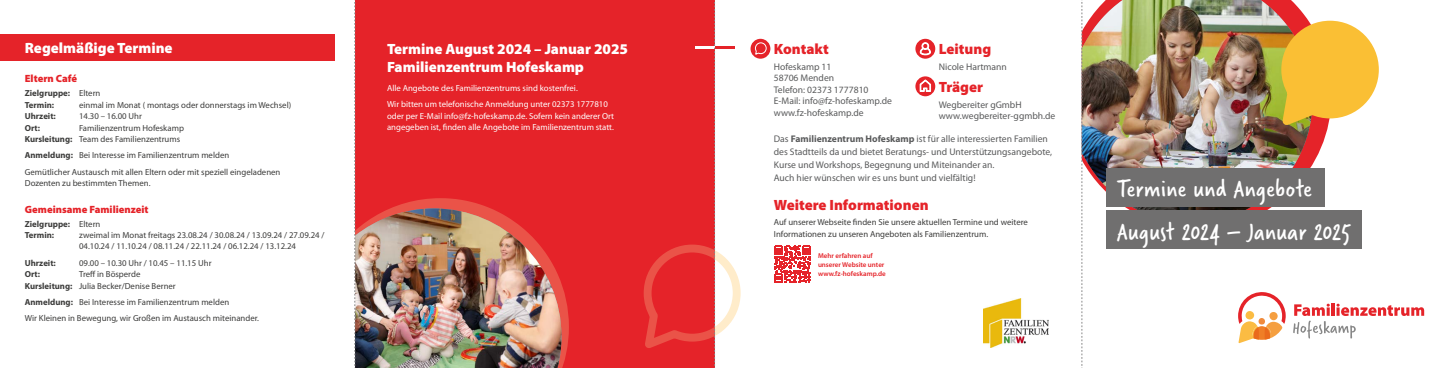
<style>
.page{position:relative;width:1449px;height:368px;background:#fff}
.page>*{position:absolute;margin:0;border:0;box-sizing:border-box;transform-origin:0 0}
.Headline_1_Weiß{font:25.64px "Verveine";letter-spacing:.02em;color:#fff}
.Headline_Bold_Weiß{font:900 14.88px/17.8px "Myriad Pro";color:#fff}
.Headline_Bold_Schmuck{font:900 14.88px "Myriad Pro";color:#e52329}
.Subheadline{font:900 14.88px "Myriad Pro";color:#fff}
.Subheadline-2{font:900 10.5px "Myriad Pro";color:#e52329}
.Bodytext_Standard_10_13{font:9.62px/11.4px "Myriad Pro";color:#595a5b}
.Bodytext_Standard_10_13-2{font:8.75px/11.4px "Myriad Pro";color:#3c3c3b}
.Bodytext_Standard_10_13-3{font:8.75px/11.4px "Myriad Pro";color:#fff}
.Bodytext_Standard_10_13-4{font:700 8.75px/11.4px "Myriad Pro";color:#3c3c3b}
.Headline_1_Weiß-2{font:600 7px/8.8px "Myriad Pro";color:#e52329}
.s1{font-weight:400}
.s2{font-weight:700}
</style>
<div class="page">
<svg style="left:1082px;top:134px;width:244px;height:95px"></svg>
<img style="left:1082px;top:0;width:230px;height:212px">
<div style="left:355px;top:0;width:359px;height:367px;background:#e52329"></div>
<svg style="left:355px;top:198px;width:214px;height:169px"></svg>
<img style="left:355px;top:208px;width:206px;height:159px">
<svg style="left:750px;top:39px;width:20px;height:20px"></svg>
<svg style="left:754px;top:40px;width:13px;height:16px"></svg>
<svg style="left:915px;top:76px;width:20px;height:20px"></svg>
<svg style="left:920px;top:79px;width:10px;height:12px"></svg>
<svg style="left:915px;top:39px;width:20px;height:20px"></svg>
<svg style="left:920px;top:42px;width:10px;height:13px"></svg>
<img style="left:983px;top:298px;width:65px;height:49px">
<svg style="left:1276px;top:17px;width:103px;height:117px"></svg>
<svg style="left:1293px;top:303px;width:131px;height:35px"></svg>
<svg style="left:1238px;top:292px;width:47px;height:50px"></svg>
<div style="left:1106px;top:210px;width:256px;height:38px;background:#706f6f"></div>
<div style="left:1106px;top:167px;width:219px;height:39px;background:#706f6f"></div>
<svg style="left:774px;top:245px;width:37px;height:37px"></svg>
<div style="left:0;top:35px;width:335px;height:26px;background:#e52329"></div>
<svg style="left:1081px;top:0;width:1px;height:366px"></svg>
<svg style="left:643px;top:0;width:98px;height:367px"></svg>
<svg style="left:354px;top:0;width:1px;height:366px"></svg>
<p class="Subheadline" style="left:25px;top:38px;width:149px">Regelmäßige Termine</p>
<p class="Subheadline-2" style="left:25px;top:72px;width:54px">Eltern Café</p>
<p class="Bodytext_Standard_10_13-4" style="left:25px;top:87px;width:77px">Zielgruppe: <span class="s1">Eltern<br></span>Termin:</p>
<p class="Bodytext_Standard_10_13-2" style="left:79px;top:99px;width:214px">einmal im Monat ( montags oder donnerstags im Wechsel)</p>
<p class="Bodytext_Standard_10_13-4" style="left:25px;top:110px;width:33px">Uhrzeit:</p>
<p class="Bodytext_Standard_10_13-2" style="left:79px;top:110px;width:64px">14.30 – 16.00 Uhr</p>
<p class="Bodytext_Standard_10_13-4" style="left:25px;top:121px;width:17px">Ort:</p>
<p class="Bodytext_Standard_10_13-2" style="left:25px;top:122px;width:161px;text-indent:54px">Familienzentrum Hofeskamp<br><span class="s2">Kursleitung:</span> Team des Familienzentrums</p>
<p class="Bodytext_Standard_10_13-2" style="left:25px;top:149px;width:206px"><span class="s2">Anmeldung:</span> Bei Interesse im Familienzentrum melden</p>
<p class="Bodytext_Standard_10_13-2" style="left:25px;top:166px;width:257px">Gemütlicher Austausch mit allen Eltern oder mit speziell eingeladenen<br>Dozenten zu bestimmten Themen.</p>
<p class="Subheadline-2" style="left:25px;top:202px;width:125px">Gemeinsame Familienzeit</p>
<p class="Bodytext_Standard_10_13-4" style="left:25px;top:217px;width:77px">Zielgruppe: <span class="s1">Eltern<br></span>Termin:</p>
<p class="Bodytext_Standard_10_13-2" style="left:79px;top:229px;width:247px">zweimal im Monat freitags 23.08.24 / 30.08.24 / 13.09.24 / 27.09.24 /<br>04.10.24 / 11.10.24 / 08.11.24 / 22.11.24 / 06.12.24 / 13.12.24</p>
<p class="Bodytext_Standard_10_13-4" style="left:25px;top:256px;width:33px">Uhrzeit:</p>
<p class="Bodytext_Standard_10_13-2" style="left:79px;top:256px;width:134px">09.00 – 10.30 Uhr / 10.45 – 11.15 Uhr</p>
<p class="Bodytext_Standard_10_13-4" style="left:25px;top:268px;width:17px">Ort:</p>
<p class="Bodytext_Standard_10_13-2" style="left:25px;top:268px;width:152px;text-indent:54px">Treff in Bösperde<br><span class="s2">Kursleitung:</span> Julia Becker/Denise Berner</p>
<p class="Bodytext_Standard_10_13-2" style="left:25px;top:295px;width:206px"><span class="s2">Anmeldung:</span> Bei Interesse im Familienzentrum melden</p>
<p class="Bodytext_Standard_10_13-2" style="left:25px;top:312px;width:236px">Wir Kleinen in Bewegung, wir Großen im Austausch miteinander.</p>
<p class="Headline_Bold_Weiß" style="left:387px;top:40px;width:242px">Termine August 2024 – Januar 2025<br>Familienzentrum Hofeskamp</p>
<p class="Bodytext_Standard_10_13-3" style="left:387px;top:82px;width:192px">Alle Angebote des Familienzentrums sind kostenfrei.</p>
<p class="Bodytext_Standard_10_13-3" style="left:387px;top:98px;width:229px">Wir bitten um telefonische Anmeldung unter 02373 1777810 oder per E-Mail info@fz-hofeskamp.de. Sofern kein anderer Ort angegeben ist, finden alle Angebote im Familienzentrum statt.</p>
<p class="Headline_Bold_Schmuck" style="left:938px;top:39px;width:54px">Leitung</p>
<p class="Bodytext_Standard_10_13" style="left:938px;top:61px;width:70px">Nicole Hartmann</p>
<p class="Headline_Bold_Schmuck" style="left:938px;top:77px;width:46px">Träger</p>
<p class="Bodytext_Standard_10_13" style="left:938px;top:98px;width:118px">Wegbereiter gGmbH www.wegbereiter-ggmbh.de</p>
<p class="Headline_Bold_Schmuck" style="left:774px;top:39px;width:56px">Kontakt</p>
<p class="Bodytext_Standard_10_13" style="left:774px;top:61px;width:120px">Hofeskamp 11<br>58706 Menden<br>Telefon: 02373 1777810<br>E-Mail: info@fz-hofeskamp.de www.fz-hofeskamp.de</p>
<p class="Bodytext_Standard_10_13" style="left:774px;top:131px;width:280px;line-height:13.1px">Das <span class="s2">Familienzentrum Hofeskamp</span> ist für alle interessierten Familien des Stadtteils da und bietet Beratungs- und Unterstützungsangebote, Kurse und Workshops, Begegnung und Miteinander an.<br>Auch hier wünschen wir es uns bunt und vielfältig!</p>
<p class="Headline_Bold_Schmuck" style="left:774px;top:195px;width:156px">Weitere Informationen</p>
<p class="Bodytext_Standard_10_13-2" style="left:774px;top:216px;width:255px">Auf unserer Webseite finden Sie unsere aktuellen Termine und weitere<br>Informationen zu unseren Angeboten als Familienzentrum.</p>
<p class="Headline_1_Weiß-2" style="left:818px;top:251px;width:69px">Mehr erfahren auf unserer Website unter www.fz-hofeskamp.de</p>
<p class="Headline_1_Weiß" style="left:1117px;top:170px;width:196px">Termine und Angebote</p>
<p class="Headline_1_Weiß" style="left:1117px;top:214px;width:235px">August 2024 – Januar 2025</p>
</div>
